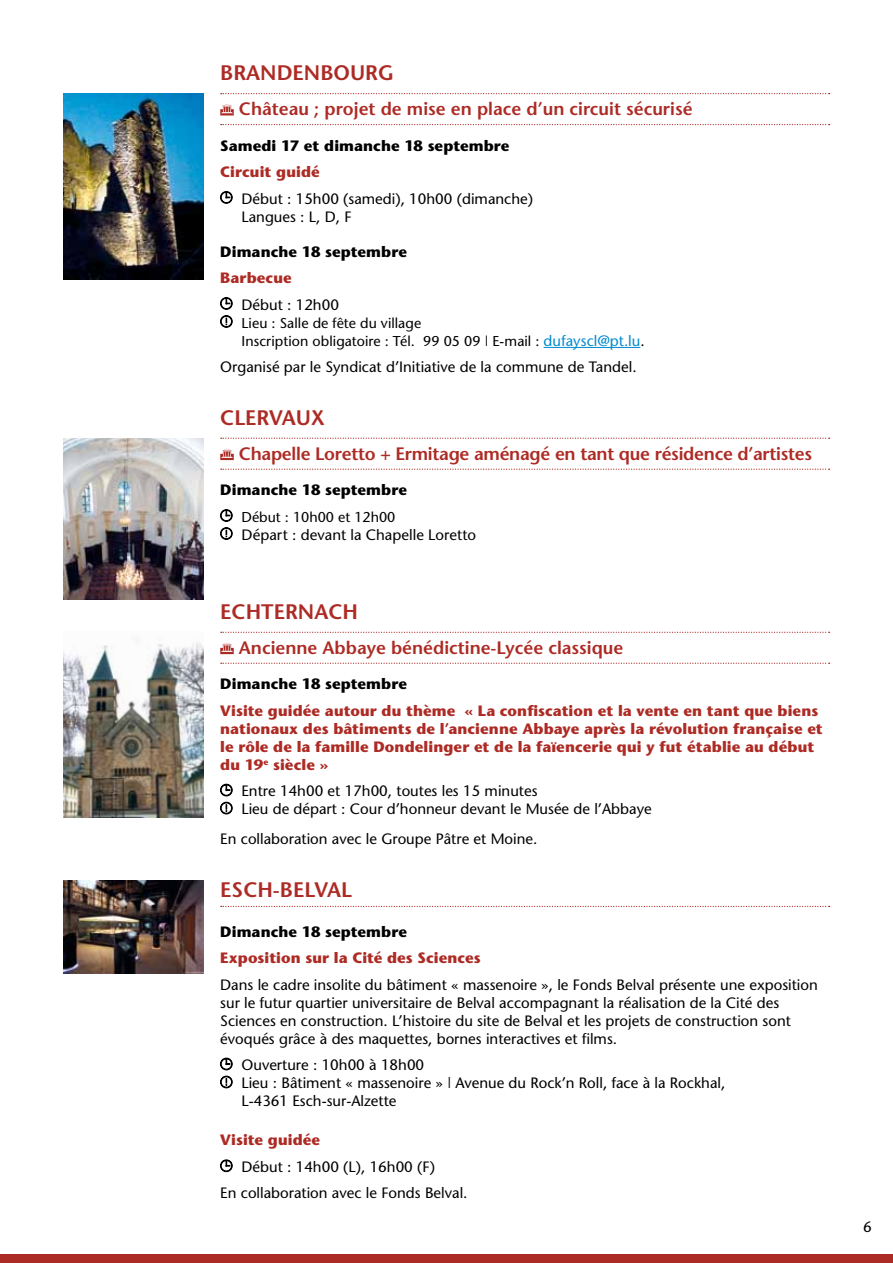
<style>
.page{position:relative;width:893px;height:1263px;background:#fff}
.page>*{position:absolute;margin:0;border:0;box-sizing:border-box;transform-origin:0 0}
.t1{font:600 21px "Stone Sans";color:#ad2b25}
.t2{font:600 18px "Stone Sans";color:#ad2b25}
.t3{font:15px/18px "Stone Sans";color:#000}
.t4{font:700 15px/18px "Stone Sans";letter-spacing:.005em;color:#ad2b25}
.t5{font:700 15px "Stone Sans";letter-spacing:.005em;color:#000}
.t6{font:14.25px/18px "Stone Sans";letter-spacing:.005em;color:#000}
.s1{font-size:15px;color:#008bd0}
.s2{font-size:15px}
</style>
<div class="page">
<div style="left:0;top:1254px;width:893px;height:9px;background:#ad2b25"></div>
<svg style="left:221px;top:93px;width:609px;height:1px"></svg>
<svg style="left:221px;top:124px;width:609px;height:1px"></svg>
<hr style="left:544px;top:347px;width:96px;height:1px;background:#008bd0">
<svg style="left:221px;top:438px;width:609px;height:1px"></svg>
<svg style="left:221px;top:469px;width:609px;height:1px"></svg>
<svg style="left:221px;top:632px;width:609px;height:1px"></svg>
<svg style="left:221px;top:663px;width:609px;height:1px"></svg>
<svg style="left:221px;top:906px;width:609px;height:1px"></svg>
<svg style="left:220px;top:104px;width:14px;height:11px"></svg>
<svg style="left:220px;top:191px;width:13px;height:13px"></svg>
<svg style="left:220px;top:297px;width:13px;height:31px"></svg>
<svg style="left:220px;top:449px;width:14px;height:11px"></svg>
<svg style="left:220px;top:509px;width:13px;height:31px"></svg>
<svg style="left:220px;top:643px;width:14px;height:11px"></svg>
<svg style="left:220px;top:784px;width:13px;height:12px"></svg>
<svg style="left:220px;top:802px;width:13px;height:12px"></svg>
<svg style="left:220px;top:1058px;width:13px;height:12px"></svg>
<svg style="left:220px;top:1076px;width:13px;height:12px"></svg>
<svg style="left:220px;top:1159px;width:13px;height:13px"></svg>
<img style="left:64px;top:94px;width:139px;height:185px">
<img style="left:64px;top:438px;width:139px;height:162px">
<img style="left:64px;top:642px;width:139px;height:175px">
<img style="left:64px;top:880px;width:139px;height:93px">
<h1 class="t1" style="left:220px;top:60px;width:175px">Bran den bourg</h1>
<p class="t2" style="left:239px;top:98px;width:455px">Château ; projet de mise en place d’un circuit sécurisé</p>
<p class="t5" style="left:220px;top:136px;width:291px">Samedi 17 et dimanche 18 septembre</p>
<p class="t4" style="left:220px;top:163px;width:101px">Circuit guidé</p>
<p class="t3" style="left:242px;top:189px;width:293px">Début : 15h00 (samedi), 10h00 (dimanche)<br>Langues : L, D, F</p>
<p class="t5" style="left:220px;top:242px;width:188px">Dimanche 18 septembre</p>
<p class="t4" style="left:220px;top:269px;width:73px">Barbecue</p>
<p class="t3" style="left:242px;top:295px;width:99px">Début : 12h00</p>
<p class="t6" style="left:242px;top:313px;width:405px">Lieu : Salle de fête du village<br>Inscription obligatoire : Tél. 99 05 09 | E-mail : <span class="s1">dufayscl@pt.lu</span><span class="s2">.</span></p>
<p class="t3" style="left:220px;top:358px;width:418px">Organisé par le Syndicat d’Initiative de la commune de Tandel.</p>
<h1 class="t1" style="left:220px;top:405px;width:107px">Clervaux</h1>
<p class="t2" style="left:239px;top:443px;width:575px">Chapelle Loretto + Ermitage aménagé en tant que résidence d’artistes</p>
<p class="t5" style="left:220px;top:480px;width:188px">Dimanche 18 septembre</p>
<p class="t6" style="left:242px;top:507px;width:155px">Début : 10h00 et 12h00</p>
<p class="t3" style="left:242px;top:525px;width:236px">Départ : devant la Chapelle Loretto</p>
<h1 class="t1" style="left:220px;top:599px;width:93px">Echternach</h1>
<p class="t2" style="left:239px;top:637px;width:386px">Ancienne Abbaye bénédictine-Lycée classique</p>
<p class="t5" style="left:220px;top:674px;width:188px">Dimanche 18 septembre</p>
<p class="t4" style="left:220px;top:701px;width:604px">Visite guidée autour du thème « La confiscation et la vente en tant que biens nationaux des bâtiments de l’ancienne Abbaye après la révolution française et le rôle de la famille Dondelinger et de la faïencerie qui y fut établie au début du 19<sup>e</sup> siècle »</p>
<p class="t3" style="left:242px;top:782px;width:412px">Entre 14h00 et 17h00, toutes les 15 minutes<br>Lieu de départ : Cour d’honneur devant le Musée de l’Abbaye</p>
<p class="t3" style="left:220px;top:830px;width:319px">En collaboration avec le Groupe Pâtre et Moine.</p>
<h1 class="t1" style="left:220px;top:877px;width:26px">Esch</h1>
<h1 class="t1" style="left:273px;top:877px;width:20px">-Belval</h1>
<p class="t5" style="left:220px;top:922px;width:188px">Dimanche 18 septembre</p>
<p class="t4" style="left:220px;top:948px;width:262px">Exposition sur la Cité des Sciences</p>
<p class="t3" style="left:220px;top:975px;width:599px">Dans le cadre insolite du bâtiment « massenoire », le Fonds Belval présente une exposition sur le futur quartier universitaire de Belval accompagnant la réalisation de la Cité des Sciences en construction. L’histoire du site de Belval et les projets de construction sont évoqués grâce à des maquettes, bornes interactives et films.</p>
<p class="t3" style="left:242px;top:1056px;width:485px">Ouverture : 10h00 à 18h00<br>Lieu : Bâtiment « massenoire » | Avenue du Rock’n Roll, face à la Rockhal,<br>L-4361 Esch-sur-Alzette</p>
<p class="t4" style="left:220px;top:1131px;width:101px">Visite guidée</p>
<p class="t3" style="left:220px;top:1153px;width:249px;line-height:26.5px;text-indent:21px">Début : 14h00 (L), 16h00 (F)<br>En collaboration avec le Fonds Belval.</p>
<p class="t3" style="left:863px;top:1218px;width:10px">6</p>
</div>
